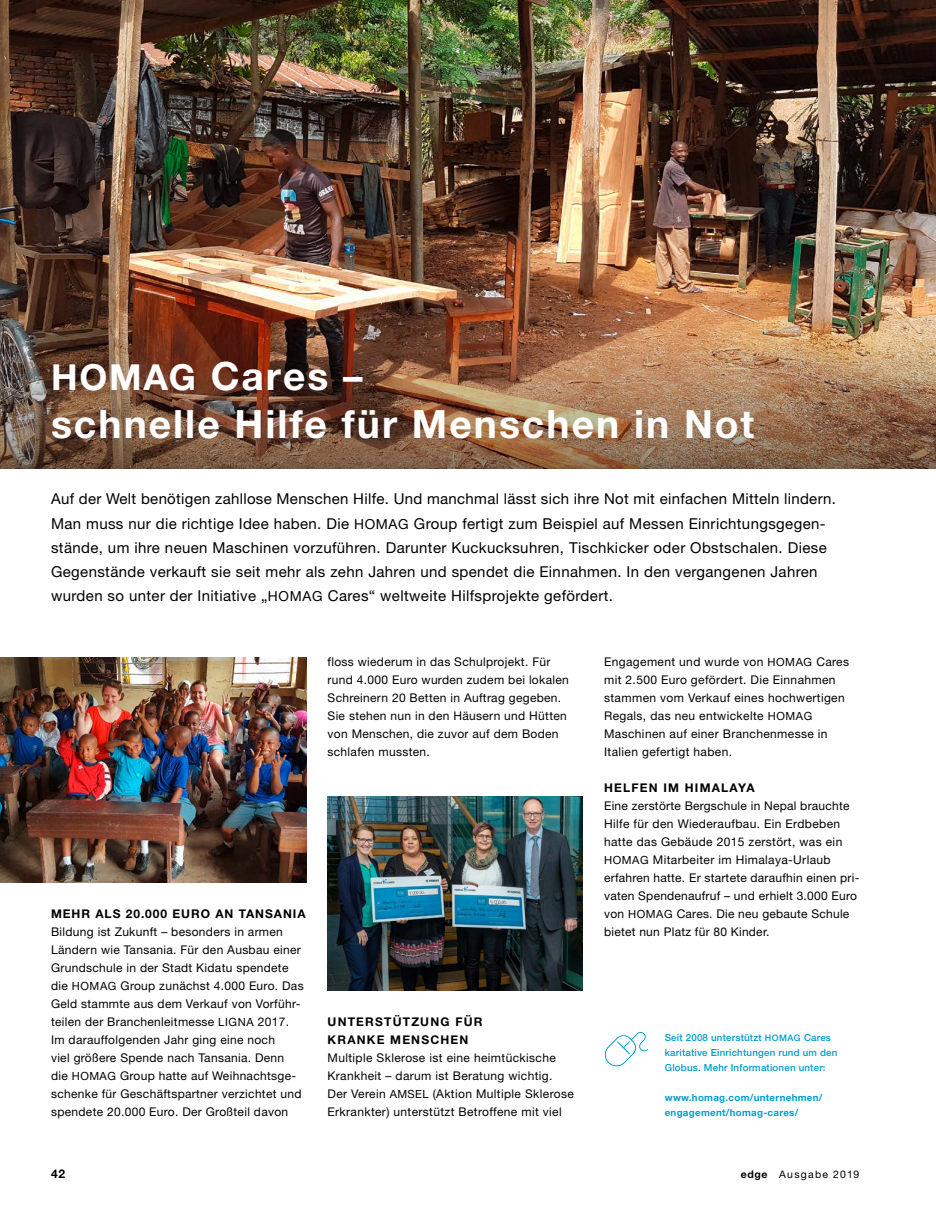
<style>
.page{position:relative;width:936px;height:1212px;background:#fff}
.page>*{position:absolute;margin:0;border:0;box-sizing:border-box;transform-origin:0 0}
.t1{font:700 39px/48px "Helvetica Neue LT Std";letter-spacing:.055em;color:#fff}
.t2{font:15px/24px "Helvetica Neue LT Std";letter-spacing:.025em;color:#000}
.t3{font:12px/18px "Helvetica Neue LT Std";letter-spacing:.025em;color:#000}
.t4{font:700 12px/18px "Helvetica Neue LT Std";letter-spacing:.1em;color:#000}
.t5{font:700 12px "Helvetica Neue LT Std";letter-spacing:.08em;color:#000}
.t6{font:10.5px "Helvetica Neue LT Std";letter-spacing:.12em;color:#000}
.t7{font:500 9.75px/15px "Helvetica Neue LT Std";letter-spacing:.02em;color:#009dcc}
.t8{font:700 9.75px/15px "Helvetica Neue LT Std";letter-spacing:.03em;color:#009dcc}
.s1{font-size:35.85px}
.s2{font-size:13.8px}
.s3{font-size:11.25px}
.s4{font-size:9px}
.s5{font-weight:700}
</style>
<div class="page">
<img style="left:0;top:0;width:935px;height:313px">
<img style="left:0;top:657px;width:306px;height:225px">
<img style="left:327px;top:796px;width:256px;height:194px">
<img style="left:0;top:313px;width:935px;height:155px">
<svg style="left:604px;top:1031px;width:44px;height:36px"></svg>
<h1 class="t1" style="left:51px;top:351px;width:704px"><span class="s1">HOMAG</span> Cares –<br>schnelle Hilfe für Menschen in Not</h1>
<p class="t2" style="left:51px;top:487px;width:786px">Auf der Welt benötigen zahllose Menschen Hilfe. Und manchmal lässt sich ihre Not mit einfachen Mitteln lindern.<br>Man muss nur die richtige Idee haben. Die <span class="s2">HOMAG</span> Group fertigt zum Beispiel auf Messen Einrichtungsgegen&shy;stände, um ihre neuen Maschinen vorzuführen. Darunter Kuckucksuhren, Tischkicker oder Obstschalen. Diese Gegenstände verkauft sie seit mehr als zehn Jahren und spendet die Einnahmen. In den vergangenen Jahren wurden so unter der Initiative „<span class="s2">HOMAG</span> Cares“ weltweite Hilfsprojekte gefördert.</p>
<p class="t3" style="left:327px;top:653px;width:243px">floss wiederum in das Schulprojekt. Für rund 4.000 Euro wurden zudem bei lokalen Schreinern 20 Betten in Auftrag gegeben.<br>Sie stehen nun in den Häusern und Hütten von Menschen, die zuvor auf dem Boden schlafen mussten.</p>
<p class="t5" style="left:51px;top:906px;width:256px">MEHR ALS 20.000 EURO AN TANSANIA</p>
<p class="t3" style="left:51px;top:923px;width:254px">Bildung ist Zukunft – besonders in armen Ländern wie Tansania. Für den Ausbau einer Grundschule in der Stadt Kidatu spendete die <span class="s3">HOMAG</span> Group zunächst 4.000 Euro. Das Geld stammte aus dem Verkauf von Vorführ&shy;teilen der Branchenleitmesse <span class="s3">LIGNA</span> 2017.<br>Im darauffolgenden Jahr ging eine noch<br>viel größere Spende nach Tansania. Denn die <span class="s3">HOMAG</span> Group hatte auf Weihnachtsge&shy;schenke für Geschäftspartner verzichtet und spendete 20.000 Euro. Der Großteil davon</p>
<p class="t4" style="left:327px;top:1012px;width:156px">UNTERSTÜTZUNG FÜR<br>KRANKE MENSCHEN</p>
<p class="t3" style="left:327px;top:1049px;width:248px">Multiple Sklerose ist eine heimtückische Krankheit – darum ist Beratung wichtig.<br>Der Verein <span class="s3">AMSEL</span> (Aktion Multiple Sklerose Erkrankter) unterstützt Betroffene mit viel</p>
<p class="t3" style="left:604px;top:653px;width:246px">Engagement und wurde von <span class="s3">HOMAG</span> Cares mit 2.500 Euro gefördert. Die Einnahmen stammen vom Verkauf eines hochwertigen Regals, das neu entwickelte <span class="s3">HOMAG </span>Maschinen auf einer Branchenmesse in Italien gefertigt haben.</p>
<p class="t4" style="left:604px;top:778px;width:152px">HELFEN IM HIMALAYA</p>
<p class="t3" style="left:604px;top:797px;width:257px">Eine zerstörte Bergschule in Nepal brauchte Hilfe für den Wiederaufbau. Ein Erdbeben hatte das Gebäude 2015 zerstört, was ein <span class="s3">HOMAG</span> Mitarbeiter im Himalaya-Urlaub erfahren hatte. Er startete daraufhin einen pri&shy;vaten Spendenaufruf – und erhielt 3.000 Euro von <span class="s3">HOMAG</span> Cares. Die neu gebaute Schule bietet nun Platz für 80 Kinder.</p>
<p class="t7" style="left:664px;top:1030px;width:174px">Seit 2008 unterstützt <span class="s4">HOMAG</span> Cares karitative Einrichtungen rund um den<br>Globus. Mehr Informationen unter:</p>
<p class="t8" style="left:664px;top:1090px;width:159px">www.homag.com/unternehmen/ engagement/homag-cares/</p>
<p class="t4" style="left:51px;top:1164px;width:16px">42</p>
<p class="t6" style="left:740px;top:1168px;width:120px"><span class="s5">edge</span> Ausgabe 2019</p>
</div>
